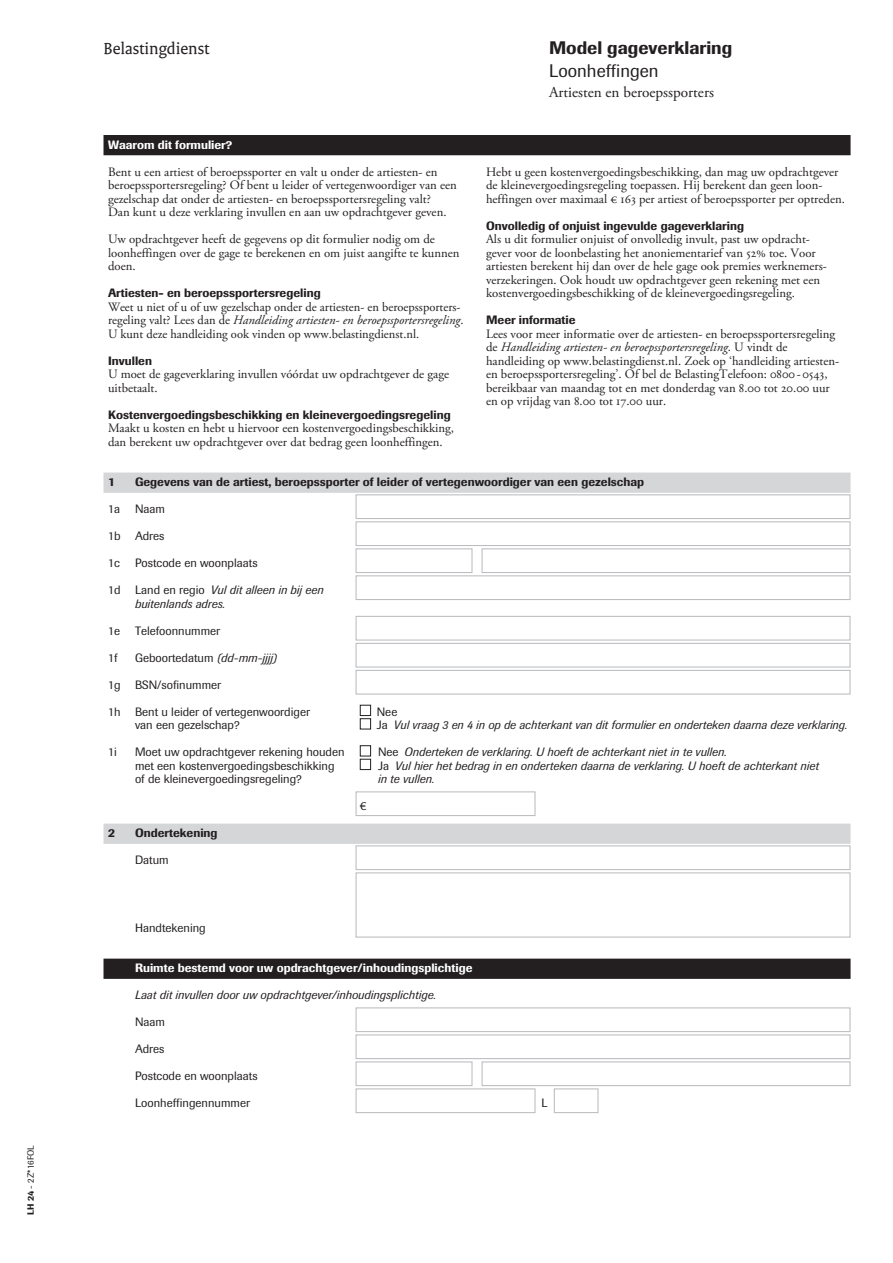
<style>
.page{position:relative;width:893px;height:1263px;background:#fff}
.page>*{position:absolute;margin:0;border:0;box-sizing:border-box;transform-origin:0 0}
.t1{font:500 18px "Imago BQ";color:#231f20}
.t2{font:18px "Imago BQ";color:#231f20}
.t3{font:17.25px "Rijksoverheid Serif";color:#231f20}
.t4{font:15.15px "Adobe Garamond Pro";color:#231f20}
.t5{font:12.75px/13.5px "Adobe Garamond Pro";color:#231f20}
.t6{font:italic 12px/13.5px "Imago BQ";color:#231f20}
.t7{font:12px "Imago BQ";color:#231f20}
.t8{font:500 12px "Imago BQ";color:#231f20}
.t9{font:500 12px "Imago BQ";color:#fff}
.t10{font:9px "Imago BQ";color:#231f20}
.s1{font-weight:500}
.s2{font-style:italic}
.s3{font-style:normal}
</style>
<div class="page">
<div style="left:104px;top:473px;width:746px;height:20px;background:#d5d6d8"></div>
<div style="left:104px;top:824px;width:746px;height:20px;background:#d5d6d8"></div>
<div style="left:104px;top:959px;width:746px;height:20px;background:#231f20"></div>
<div style="left:355px;top:494px;width:495px;height:25px;background:#fff;border:1px solid #bcbdc0"></div>
<div style="left:355px;top:521px;width:495px;height:25px;background:#fff;border:1px solid #bcbdc0"></div>
<div style="left:355px;top:548px;width:117px;height:25px;background:#fff;border:1px solid #bcbdc0"></div>
<div style="left:481px;top:548px;width:369px;height:25px;background:#fff;border:1px solid #bcbdc0"></div>
<div style="left:355px;top:575px;width:495px;height:25px;background:#fff;border:1px solid #bcbdc0"></div>
<div style="left:355px;top:616px;width:495px;height:25px;background:#fff;border:1px solid #bcbdc0"></div>
<div style="left:355px;top:643px;width:495px;height:25px;background:#fff;border:1px solid #bcbdc0"></div>
<div style="left:355px;top:670px;width:495px;height:25px;background:#fff;border:1px solid #bcbdc0"></div>
<div style="left:360px;top:705px;width:11px;height:11px;border:1px solid #231f20"></div>
<div style="left:360px;top:718px;width:11px;height:11px;border:1px solid #231f20"></div>
<div style="left:360px;top:745px;width:11px;height:11px;border:1px solid #231f20"></div>
<div style="left:360px;top:759px;width:11px;height:11px;border:1px solid #231f20"></div>
<div style="left:355px;top:791px;width:180px;height:25px;border:1px solid #bcbdc0"></div>
<div style="left:355px;top:845px;width:495px;height:25px;background:#fff;border:1px solid #bcbdc0"></div>
<div style="left:355px;top:872px;width:495px;height:66px;background:#fff;border:1px solid #bcbdc0"></div>
<div style="left:355px;top:1007px;width:495px;height:25px;background:#fff;border:1px solid #bcbdc0"></div>
<div style="left:355px;top:1034px;width:495px;height:25px;background:#fff;border:1px solid #bcbdc0"></div>
<div style="left:355px;top:1061px;width:117px;height:25px;background:#fff;border:1px solid #bcbdc0"></div>
<div style="left:481px;top:1061px;width:369px;height:25px;background:#fff;border:1px solid #bcbdc0"></div>
<div style="left:355px;top:1088px;width:180px;height:25px;background:#fff;border:1px solid #bcbdc0"></div>
<div style="left:554px;top:1088px;width:44px;height:25px;background:#fff;border:1px solid #bcbdc0"></div>
<div style="left:104px;top:135px;width:746px;height:20px;background:#231f20"></div>
<p class="t10" style="left:25px;top:1215px;width:72px;rotate:-90deg"><span class="s1">LH 24</span> - 2Z*16FOL</p>
<h2 class="t3" style="left:104px;top:38px;width:107px">Belastingdienst</h2>
<p class="t9" style="left:108px;top:137px;width:126px">Waarom dit formulier?</p>
<p class="t5" style="left:108px;top:165px;width:350px">Bent u een artiest of beroepssporter en valt u onder de artiesten- en beroepssportersregeling? Of bent u leider of vertegenwoordiger van een gezelschap dat onder de artiesten- en beroepssportersregeling valt?<br>Dan kunt u deze verklaring invullen en aan uw opdrachtgever geven.</p>
<p class="t5" style="left:108px;top:233px;width:353px">Uw opdrachtgever heeft de gegevens op dit formulier nodig om de loonheffingen over de gage te berekenen en om juist aangifte te kunnen doen.</p>
<p class="t8" style="left:108px;top:286px;width:214px">Artiesten- en beroepssportersregeling</p>
<p class="t5" style="left:108px;top:300px;width:357px">Weet u niet of u of uw gezelschap onder de artiesten- en beroepssporters&shy;regeling valt? Lees dan de <span class="s2">Handleiding artiesten- en beroepssportersregeling</span>.<br>U kunt deze handleiding ook vinden op www.belastingdienst.nl.</p>
<p class="t8" style="left:108px;top:353px;width:46px">Invullen</p>
<p class="t5" style="left:108px;top:368px;width:343px">U moet de gageverklaring invullen vóórdat uw opdrachtgever de gage uitbetaalt.</p>
<p class="t8" style="left:108px;top:407px;width:344px">Kostenvergoedingsbeschikking en kleinevergoedingsregeling</p>
<p class="t5" style="left:108px;top:422px;width:348px">Maakt u kosten en hebt u hiervoor een kostenvergoedingsbeschikking, dan berekent uw opdrachtgever over dat bedrag geen loonheffingen.</p>
<h1 class="t1" style="left:549px;top:37px;width:185px">Model gageverklaring</h1>
<h1 class="t2" style="left:549px;top:60px;width:111px">Loonheffingen</h1>
<p class="t4" style="left:549px;top:83px;width:166px">Artiesten en beroepssporters</p>
<p class="t5" style="left:486px;top:165px;width:360px">Hebt u geen kostenvergoedingsbeschikking, dan mag uw opdrachtgever de kleinevergoedingsregeling toepassen. Hij berekent dan geen loon&shy;heffingen over maximaal € 163 per artiest of beroepssporter per optreden.</p>
<p class="t8" style="left:486px;top:218px;width:259px">Onvolledig of onjuist ingevulde gageverklaring</p>
<p class="t5" style="left:486px;top:233px;width:342px">Als u dit formulier onjuist of onvolledig invult, past uw opdracht&shy;gever voor de loonbelasting het anoniementarief van 52% toe. Voor artiesten berekent hij dan over de hele gage ook premies werknemers&shy;verzekeringen. Ook houdt uw opdrachtgever geen rekening met een kostenvergoedingsbeschikking of de kleinevergoedingsregeling.</p>
<p class="t8" style="left:486px;top:313px;width:91px">Meer informatie</p>
<p class="t5" style="left:486px;top:327px;width:355px">Lees voor meer informatie over de artiesten- en beroepssportersregeling de <span class="s2">Handleiding artiesten- en beroepssportersregeling</span>. U vindt de handleiding op www.belastingdienst.nl. Zoek op ‘handleiding artiesten&shy;en beroepssportersregeling’. Of bel de BelastingTelefoon: 0800-0543, bereikbaar van maandag tot en met donderdag van 8.00 tot 20.00 uur en op vrijdag van 8.00 tot 17.00 uur.</p>
<p class="t8" style="left:108px;top:475px;width:8px">1</p>
<p class="t8" style="left:135px;top:475px;width:511px">Gegevens van de artiest, beroepssporter of leider of vertegenwoordiger van een gezelschap</p>
<p class="t7" style="left:108px;top:502px;width:13px">1a</p>
<p class="t7" style="left:135px;top:502px;width:31px">Naam</p>
<p class="t7" style="left:108px;top:529px;width:58px">1b Adres</p>
<p class="t7" style="left:108px;top:556px;width:13px">1c</p>
<p class="t7" style="left:135px;top:556px;width:124px">Postcode en woonplaats</p>
<p class="t6" style="left:135px;top:583px;width:190px;text-indent:-27px"><span class="s3">1d Land en regio</span> Vul dit alleen in bij een buitenlands adres.</p>
<p class="t7" style="left:108px;top:623px;width:13px">1e</p>
<p class="t7" style="left:135px;top:623px;width:87px">Telefoonnummer</p>
<p class="t7" style="left:108px;top:650px;width:11px">1f</p>
<p class="t7" style="left:135px;top:650px;width:144px">Geboortedatum <span class="s2">(dd-mm-jjjj)</span></p>
<p class="t7" style="left:108px;top:677px;width:115px">1g BSN/sofinummer</p>
<p class="t7" style="left:108px;top:704px;width:204px">1h Bent u leider of vertegenwoordiger</p>
<p class="t7" style="left:377px;top:704px;width:22px">Nee</p>
<p class="t7" style="left:135px;top:718px;width:106px">van een gezelschap?</p>
<p class="t6" style="left:377px;top:718px;width:472px"><span class="s3">Ja</span> Vul vraag 3 en 4 in op de achterkant van dit formulier en onderteken daarna deze verklaring.</p>
<p class="t7" style="left:108px;top:745px;width:10px">1i</p>
<p class="t7" style="left:135px;top:745px;width:211px">Moet uw opdrachtgever rekening houden</p>
<p class="t6" style="left:378px;top:745px;width:351px"><span class="s3">Nee</span> Onderteken de verklaring. U hoeft de achterkant niet in te vullen.</p>
<p class="t7" style="left:135px;top:758px;width:201px">met een kostenvergoedingsbeschikking</p>
<p class="t6" style="left:378px;top:759px;width:442px"><span class="s3">Ja</span> Vul hier het bedrag in en onderteken daarna de verklaring. U hoeft de achterkant niet</p>
<p class="t7" style="left:135px;top:772px;width:169px">of de kleinevergoedingsregeling?</p>
<p class="t6" style="left:378px;top:772px;width:58px">in te vullen.</p>
<p class="t7" style="left:360px;top:799px;width:8px">€</p>
<p class="t8" style="left:108px;top:826px;width:8px">2</p>
<p class="t8" style="left:135px;top:826px;width:84px">Ondertekening</p>
<p class="t7" style="left:135px;top:853px;width:35px">Datum</p>
<p class="t7" style="left:135px;top:920px;width:72px">Handtekening</p>
<p class="t9" style="left:135px;top:961px;width:339px">Ruimte bestemd voor uw opdrachtgever/inhoudingsplichtige</p>
<p class="t6" style="left:135px;top:988px;width:303px">Laat dit invullen door uw opdrachtgever/inhoudingsplichtige.</p>
<p class="t7" style="left:135px;top:1015px;width:31px">Naam</p>
<p class="t7" style="left:135px;top:1042px;width:31px">Adres</p>
<p class="t7" style="left:135px;top:1069px;width:124px">Postcode en woonplaats</p>
<p class="t7" style="left:135px;top:1096px;width:117px">Loonheffingennummer</p>
<p class="t7" style="left:542px;top:1096px;width:8px">L</p>
</div>
